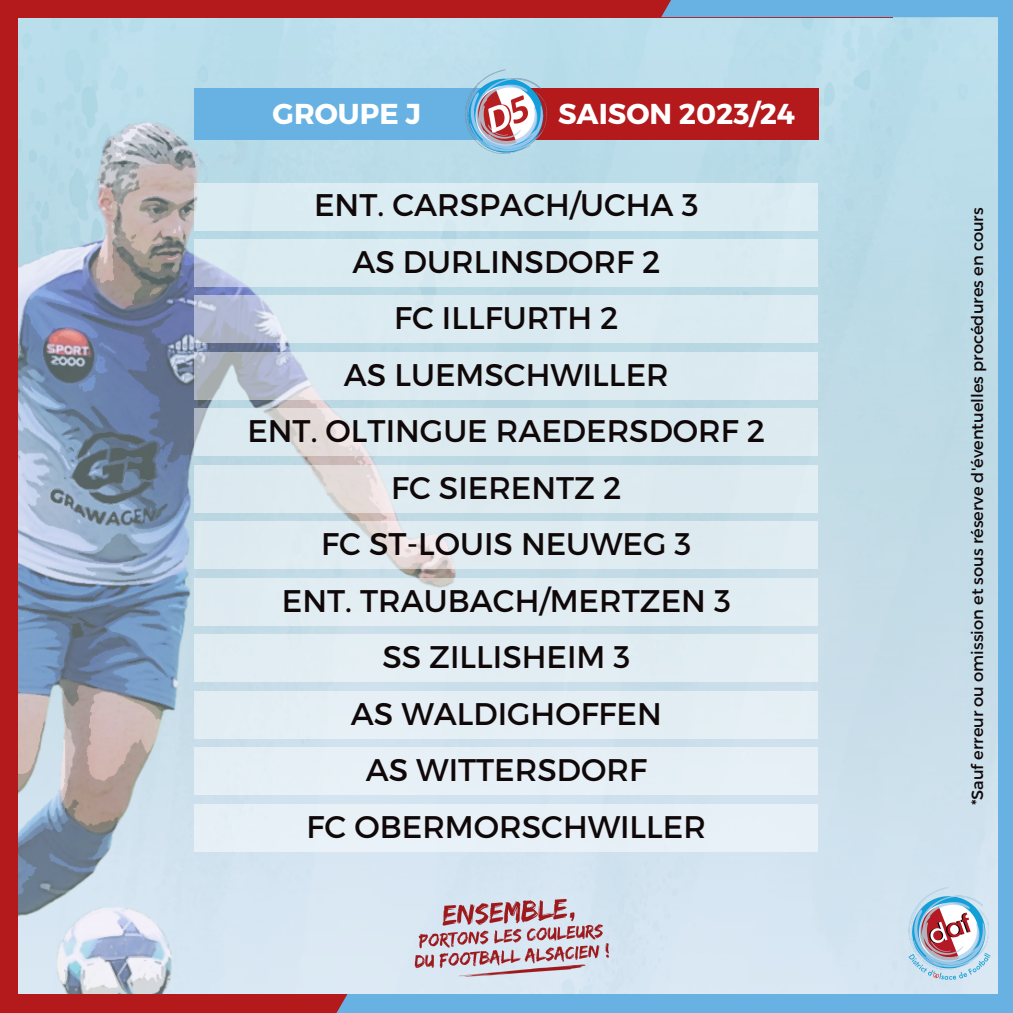
<style>
.page{position:relative;width:1013px;height:1013px;background:#fff}
.page>*{position:absolute;margin:0;border:0;box-sizing:border-box;transform-origin:0 0}
.t1{font:31.25px "Montserrat";color:#100808}
.t2{font:700 28.75px "Montserrat";color:#fff}
.t3{font:16.25px "Montserrat";color:#100808}
</style>
<div class="page">
<img style="left:19px;top:17px;width:978px;height:977px">
<div style="left:997px;top:0;width:15px;height:1012px;background:#67b2e3"></div>
<div style="left:171px;top:994px;width:841px;height:18px;background:#67b2e3"></div>
<div style="left:0;top:0;width:892px;height:17px;background:#b4191c"></div>
<div style="left:661px;top:0;width:287px;height:17px;background:#67b2e3"></div>
<div style="left:895px;top:0;width:117px;height:17px;background:#67b2e3"></div>
<div style="left:0;top:0;width:18px;height:1012px;background:#b4191c"></div>
<div style="left:181px;top:994px;width:166px;height:18px;background:#b4191c"></div>
<div style="left:0;top:994px;width:275px;height:18px;background:#b4191c"></div>
<div style="left:194px;top:183px;width:624px;height:47px;background:#dbebf2"></div>
<div style="left:194px;top:239px;width:624px;height:47px;background:#daebf2"></div>
<svg style="left:194px;top:295px;width:624px;height:48px;fill:#daebf1"></svg>
<svg style="left:194px;top:352px;width:624px;height:47px;fill:#dbeaf0"></svg>
<svg style="left:194px;top:408px;width:624px;height:48px;fill:#dceaf0"></svg>
<svg style="left:194px;top:465px;width:624px;height:47px;fill:#ddebf0"></svg>
<svg style="left:194px;top:521px;width:624px;height:48px;fill:#dfebf1"></svg>
<div style="left:194px;top:578px;width:624px;height:47px;background:#e0edf2"></div>
<div style="left:194px;top:634px;width:624px;height:48px;background:#e2edf3"></div>
<div style="left:194px;top:691px;width:624px;height:47px;background:#e4eef4"></div>
<div style="left:194px;top:747px;width:624px;height:47px;background:#e6eff5"></div>
<div style="left:194px;top:88px;width:305px;height:52px;background:#67b2e3"></div>
<div style="left:514px;top:88px;width:304px;height:52px;background:#b4191c"></div>
<img style="left:459px;top:63px;width:94px;height:95px">
<img style="left:907px;top:886px;width:83px;height:96px">
<img style="left:402px;top:894px;width:208px;height:87px">
<div style="left:194px;top:804px;width:624px;height:47px;background:#e7f0f7"></div>
<p class="t2" style="left:273px;top:95px;width:150px">GROUPE J</p>
<p class="t2" style="left:558px;top:95px;width:238px">SAISON 2023/24</p>
<p class="t1" style="left:314px;top:185px;width:386px">ENT. CARSPACH/UCHA 3</p>
<p class="t1" style="left:352px;top:241px;width:310px">AS DURLINSDORF 2</p>
<p class="t1" style="left:394px;top:298px;width:226px">FC ILLFURTH 2</p>
<p class="t1" style="left:344px;top:354px;width:326px">AS LUEMSCHWILLER</p>
<p class="t1" style="left:247px;top:411px;width:519px">ENT. OLTINGUE RAEDERSDORF 2</p>
<p class="t1" style="left:391px;top:467px;width:232px">FC SIERENTZ 2</p>
<p class="t1" style="left:321px;top:524px;width:371px">FC ST-LOUIS NEUWEG 3</p>
<p class="t1" style="left:282px;top:580px;width:450px">ENT. TRAUBACH/MERTZEN 3</p>
<p class="t1" style="left:382px;top:637px;width:249px">SS ZILLISHEIM 3</p>
<p class="t1" style="left:351px;top:693px;width:312px">AS WALDIGHOFFEN</p>
<p class="t1" style="left:366px;top:749px;width:283px">AS WITTERSDORF</p>
<p class="t1" style="left:306px;top:806px;width:401px">FC OBERMORSCHWILLER</p>
<p class="t3" style="left:966px;top:805px;width:599px;rotate:-90deg">*Sauf erreur ou omission et sous réserve d'éventuelles procédures en cours</p>
</div>
